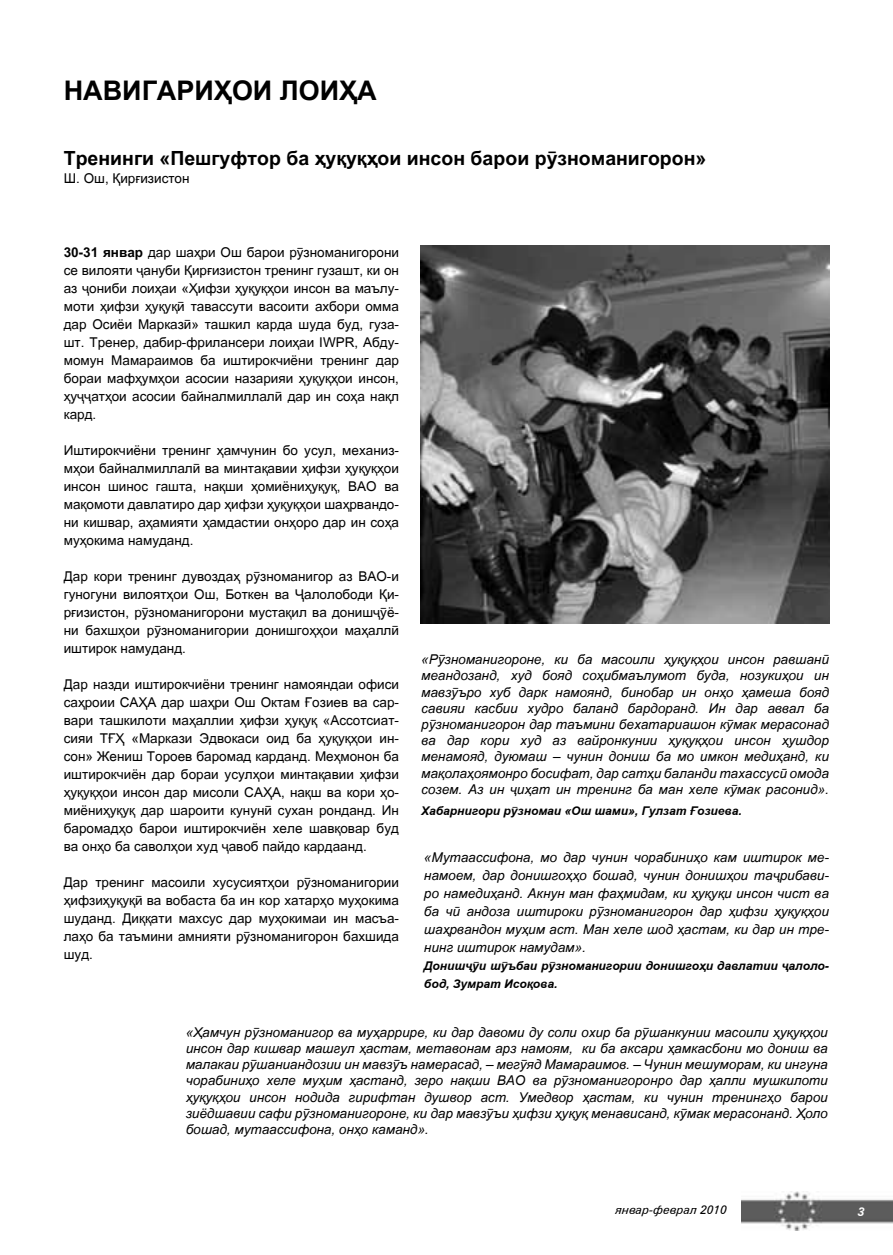
<style>
.page{position:relative;width:893px;height:1255px;background:#fff}
.page>*{position:absolute;margin:0;border:0;box-sizing:border-box;transform-origin:0 0}
.t1{font:700 27px "Arial Tj";color:#000}
.t2{font:700 19.5px "Arial Tj";color:#000}
.t3{font:13.5px/18px "Arial Tj";color:#000;text-align:justify}
.t4{font:italic 13.5px/16.2px "Arial Tj";color:#000;text-align:justify}
.t5{font:italic 700 12px/18px "Arial Tj";color:#000}
.t6{font:italic 12px "Zurich BT";color:#000}
.t7{font:italic 700 12px "Zurich BT";color:#fff}
.s1{font-weight:700}
</style>
<div class="page">
<img style="left:742px;top:1191px;width:151px;height:39px">
<img style="left:420px;top:246px;width:409px;height:377px">
<h1 class="t1" style="left:64px;top:75px;width:314px">НАВИГАРИЊОИ ЛОИЊА</h1>
<h2 class="t2" style="left:64px;top:148px;width:644px">Тренинги «Пешгуфтор ба њуќуќњои инсон барои рўзноманигорон»</h2>
<p class="t3" style="left:64px;top:169px;width:127px">Ш. Ош, Ќирѓизистон</p>
<p class="t3" style="left:64px;top:243px;width:337px"><span class="s1">30-31 январ</span> дар шањри Ош барои рўзноманигорони се вилояти љануби Ќирѓизистон тренинг гузашт, ки он аз љониби лоињаи «Њифзи њуќуќњои инсон ва маълу&shy;моти њифзи њуќуќї тавассути васоити ахбори омма дар Осиёи Марказї» ташкил карда шуда буд, гуза&shy;шт. Тренер, дабир-фрилансери лоињаи IWPR, Абду&shy;момун Мамараимов ба иштирокчиёни тренинг дар бораи мафњумњои асосии назарияи њуќуќњои инсон, њуљљатњои асосии байналмиллалї дар ин соња наќл кард.</p>
<p class="t3" style="left:64px;top:441px;width:337px">Иштирокчиёни тренинг њамчунин бо усул, механиз&shy;мњои байналмиллалї ва минтаќавии њифзи њуќуќњои инсон шинос гашта, наќши њомиёнињуќуќ, ВАО ва маќомоти давлатиро дар њифзи њуќуќњои шањрвандо&shy;ни кишвар, ањамияти њамдастии онњоро дар ин соња муњокима намуданд.</p>
<p class="t3" style="left:64px;top:567px;width:337px">Дар кори тренинг дувоздањ рўзноманигор аз ВАО-и гуногуни вилоятњои Ош, Боткен ва Љалолободи Ќи&shy;рѓизистон, рўзноманигорони мустаќил ва донишљўё&shy;ни бахшњои рўзноманигории донишгоњњои мањаллї иштирок намуданд.</p>
<p class="t3" style="left:64px;top:675px;width:337px">Дар назди иштирокчиёни тренинг намояндаи офиси сањроии САЊА дар шањри Ош Октам Ѓозиев ва сар&shy;вари ташкилоти мањаллии њифзи њуќуќ «Ассотсиат&shy;сияи ТЃЊ «Маркази Эдвокаси оид ба њуќуќњои ин&shy;сон» Жениш Тороев баромад карданд. Мењмонон ба иштирокчиён дар бораи усулњои минтаќавии њифзи њуќуќњои инсон дар мисоли САЊА, наќш ва кори њо&shy;миёнињуќуќ дар шароити кунунї сухан ронданд. Ин баромадњо барои иштирокчиён хеле шавќовар буд ва онњо ба саволњои худ љавоб пайдо кардаанд.</p>
<p class="t3" style="left:64px;top:873px;width:337px">Дар тренинг масоили хусусиятњои рўзноманигории њифзињуќуќї ва вобаста ба ин кор хатарњо муњокима шуданд. Диќќати махсус дар муњокимаи ин масъа&shy;лањо ба таъмини амнияти рўзноманигорон бахшида шуд.</p>
<p class="t4" style="left:421px;top:651px;width:409px">«Рўзноманигороне, ки ба масоили њуќуќњои инсон равшанї меандозанд, худ бояд соњибмаълумот буда, нозукињои ин мавзўъро хуб дарк намоянд, бинобар ин онњо њамеша бояд савияи касбии худро баланд бардоранд. Ин дар аввал ба рўзноманигорон дар таъмини бехатариашон кўмак мерасонад ва дар кори худ аз вайронкунии њуќуќњои инсон њушдор менамояд, дуюмаш – чунин дониш ба мо имкон медињанд, ки маќолањоямонро босифат, дар сатњи баланди тахассусї омода созем. Аз ин љињат ин тренинг ба ман хеле кўмак расонид».</p>
<p class="t5" style="left:422px;top:802px;width:322px">Хабарнигори рўзномаи «Ош шами», Гулзат Ѓозиева.</p>
<p class="t4" style="left:424px;top:848px;width:406px;line-height:18px">«Мутаассифона, мо дар чунин чорабинињо кам иштирок ме&shy;намоем, дар донишгоњњо бошад, чунин донишњои таљрибави&shy;ро намедињанд. Акнун ман фањмидам, ки њуќуќи инсон чист ва ба чї андоза иштироки рўзноманигорон дар њифзи њуќуќњои шањрвандон муњим аст. Ман хеле шод њастам, ки дар ин тре&shy;нинг иштирок намудам».</p>
<p class="t5" style="left:424px;top:956px;width:406px">Донишљўи шўъбаи рўзноманигории донишгоњи давлатии љалоло&shy;бод, Зумрат Исоќова.</p>
<p class="t4" style="left:186px;top:1024px;width:644px">«Њамчун рўзноманигор ва муњаррире, ки дар давоми ду соли охир ба рўшанкунии масоили њуќуќњои инсон дар кишвар машѓул њастам, метавонам арз намоям, ки ба аксари њамкасбони мо дониш ва малакаи рўшаниандозии ин мавзўъ намерасад, – мегўяд Мамараимов. – Чунин мешуморам, ки ингуна чорабинињо хеле муњим њастанд, зеро наќши ВАО ва рўзноманигоронро дар њалли мушкилоти њуќуќњои инсон нодида гирифтан душвор аст. Умедвор њастам, ки чунин тренингњо барои зиёдшавии сафи рўзноманигороне, ки дар мавзўъи њифзи њуќуќ менависанд, кўмак мерасонанд. Њоло бошад, мутаассифона, онњо каманд».</p>
<p class="t6" style="left:616px;top:1201px;width:113px">январ-феврал 2010</p>
<p class="t7" style="left:858px;top:1202px;width:8px">3</p>
</div>
